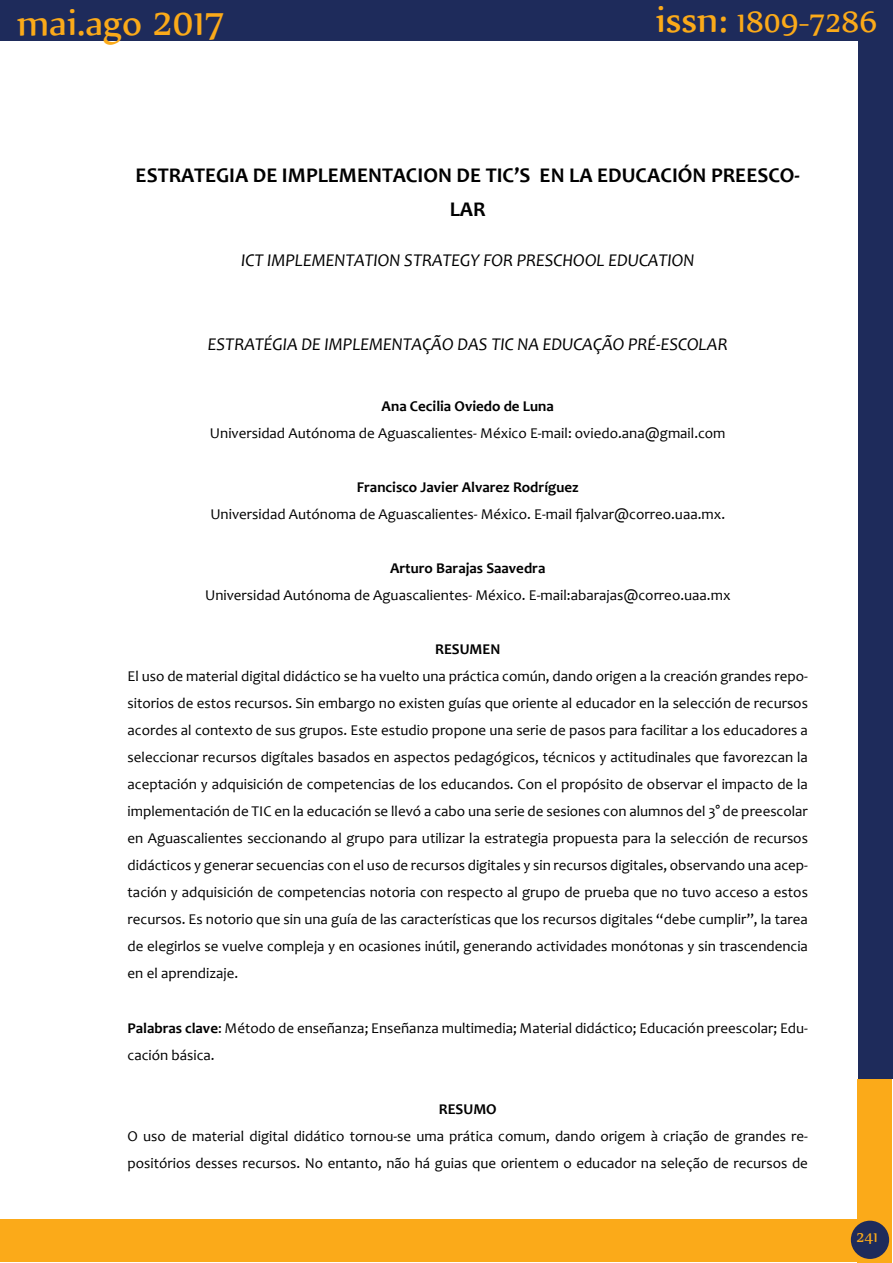
<style>
.page{position:relative;width:893px;height:1263px;background:#fff}
.page>*{position:absolute;margin:0;border:0;box-sizing:border-box;transform-origin:0 0}
.t1{font:45px "Nyala";color:#fbaa19}
.t2{font:36px "Nyala";color:#fbaa19}
.t3{font:700 21px/34.5px "Candara";color:#000;text-align:center}
.t4{font:italic 18px "Candara";color:#000}
.t5{font:18px "Nyala";color:#fbaa19}
.t6{font:15px/27px "Candara";color:#000}
.t7{font:700 15px "Candara";color:#000}
.s1{font-size:45px}
.s2{font-weight:700}
</style>
<div class="page">
<div style="left:858px;top:0;width:34px;height:1079px;background:#1e2b5b"></div>
<div style="left:0;top:0;width:890px;height:41px;background:#1e2b5b"></div>
<div style="left:857px;top:1079px;width:34px;height:184px;background:#fbaa19"></div>
<div style="left:0;top:1219px;width:860px;height:43px;background:#fbaa19"></div>
<div style="left:851px;top:1221px;width:38px;height:38px;background:#1e2b5b;border-radius:50%"></div>
<h1 class="t1" style="left:17px;top:-6px;width:210px">mai.ago 2017</h1>
<h2 class="t2" style="left:656px;top:0;width:223px"><span class="s1">issn:</span> 1809-7286</h2>
<h3 class="t3" style="left:136px;top:158px;width:666px">ESTRATEGIA DE IMPLEMENTACION DE TIC’S EN LA EDUCACIÓN PREESCO-<br>LAR</h3>
<p class="t4" style="left:241px;top:249px;width:455px">ICT IMPLEMENTATION STRATEGY FOR PRESCHOOL EDUCATION</p>
<p class="t4" style="left:208px;top:333px;width:521px">ESTRATÉGIA DE IMPLEMENTAÇÃO DAS TIC NA EDUCAÇÃO PRÉ-ESCOLAR</p>
<p class="t7" style="left:382px;top:397px;width:174px">Ana Cecilia Oviedo de Luna</p>
<p class="t6" style="left:210px;top:420px;width:517px">Universidad Autónoma de Aguascalientes- México E-mail: oviedo.ana@gmail.com</p>
<p class="t7" style="left:357px;top:478px;width:223px">Francisco Javier Alvarez Rodríguez</p>
<p class="t6" style="left:210px;top:501px;width:516px">Universidad Autónoma de Aguascalientes- México. E-mail fjalvar@correo.uaa.mx.</p>
<p class="t7" style="left:390px;top:559px;width:157px">Arturo Barajas Saavedra</p>
<p class="t6" style="left:205px;top:582px;width:527px">Universidad Autónoma de Aguascalientes- México. E-mail:abarajas@correo.uaa.mx</p>
<p class="t7" style="left:435px;top:640px;width:67px">RESUMEN</p>
<p class="t6" style="left:128px;top:663px;width:682px;text-align:justify">El uso de material digital didáctico se ha vuelto una práctica común, dando origen a la creación grandes repo&shy;sitorios de estos recursos. Sin embargo no existen guías que oriente al educador en la selección de recursos acordes al contexto de sus grupos. Este estudio propone una serie de pasos para facilitar a los educadores a seleccionar recursos digítales basados en aspectos pedagógicos, técnicos y actitudinales que favorezcan la aceptación y adquisición de competencias de los educandos. Con el propósito de observar el impacto de la implementación de TIC en la educación se llevó a cabo una serie de sesiones con alumnos del 3° de preescolar en Aguascalientes seccionando al grupo para utilizar la estrategia propuesta para la selección de recursos didácticos y generar secuencias con el uso de recursos digitales y sin recursos digitales, observando una acep&shy;tación y adquisición de competencias notoria con respecto al grupo de prueba que no tuvo acceso a estos recursos. Es notorio que sin una guía de las características que los recursos digitales “debe cumplir”, la tarea de elegirlos se vuelve compleja y en ocasiones inútil, generando actividades monótonas y sin trascendencia en el aprendizaje.</p>
<p class="t6" style="left:128px;top:1014px;width:682px"><span class="s2">Palabras clave</span>: Método de enseñanza; Enseñanza multimedia; Material didáctico; Educación preescolar; Edu&shy;cación básica.</p>
<p class="t7" style="left:439px;top:1099px;width:59px">RESUMO</p>
<p class="t6" style="left:128px;top:1122px;width:682px">O uso de material digital didático tornou-se uma prática comum, dando origem à criação de grandes re&shy;positórios desses recursos. No entanto, não há guias que orientem o educador na seleção de recursos de</p>
<p class="t5" style="left:856px;top:1226px;width:23px">241</p>
</div>
